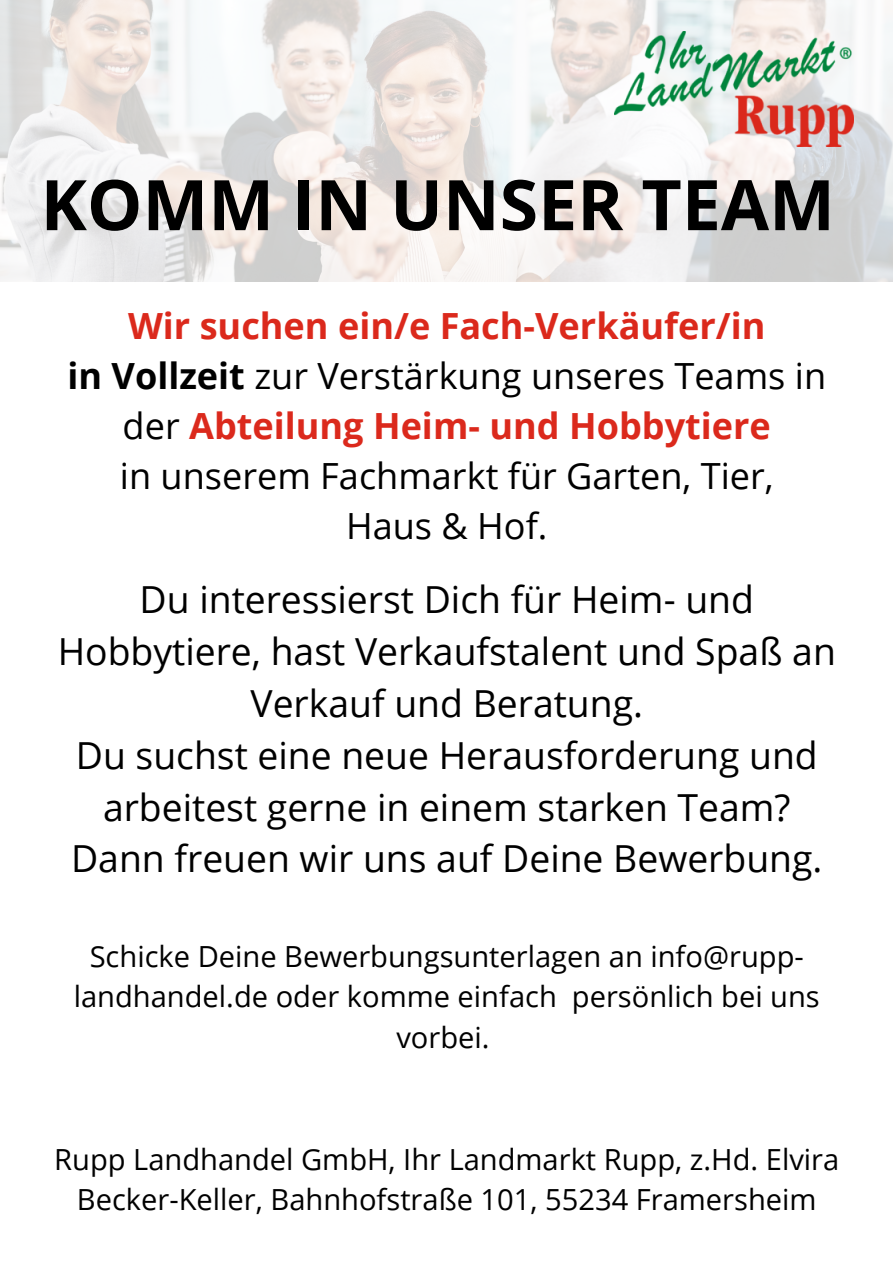
<style>
.page{position:relative;width:893px;height:1263px;background:#fff}
.page>*{position:absolute;margin:0;border:0;box-sizing:border-box;transform-origin:0 0}
.t1{font:700 69.75px "Open Sans";color:#000}
.t2{font:37.28px/51.8px "Open Sans";color:#000;text-align:center}
.t3{font:36.08px/50.1px "Open Sans";color:#000;text-align:center}
.t4{font:700 36.08px "Open Sans";color:#db291c}
.t5{font:29.1px/40.5px "Open Sans";color:#000;text-align:center}
.s1{font-weight:700}
.s2{font-weight:700;color:#db291c}
</style>
<div class="page">
<img style="left:0;top:0;width:893px;height:281px">
<img style="left:614px;top:32px;width:239px;height:115px">
<p class="t1" style="left:41px;top:156px;width:795px">KOMM IN UNSER TEAM</p>
<p class="t4" style="left:128px;top:300px;width:639px">Wir suchen ein/e Fach-Verkäufer/in</p>
<p class="t3" style="left:67px;top:350px;width:760px"><span class="s1">in Vollzeit</span> zur Verstärkung unseres Teams in der <span class="s2">Abteilung Heim- und Hobbytiere</span></p>
<p class="t3" style="left:120px;top:450px;width:655px">in unserem Fachmarkt für Garten, Tier,</p>
<p class="t3" style="left:346px;top:500px;width:203px">Haus &amp; Hof.</p>
<p class="t2" style="left:58px;top:573px;width:779px">Du interessierst Dich für Heim- und<br>Hobbytiere, hast Verkaufstalent und Spaß an<br>Verkauf und Beratung.</p>
<p class="t2" style="left:76px;top:728px;width:743px">Du suchst eine neue Herausforderung und arbeitest gerne in einem starken Team?</p>
<p class="t2" style="left:71px;top:832px;width:753px">Dann freuen wir uns auf Deine Bewerbung.</p>
<p class="t5" style="left:74px;top:935px;width:747px">Schicke Deine Bewerbungsunterlagen an info@rupp&shy;landhandel.de oder komme einfach persönlich bei uns vorbei.</p>
<p class="t5" style="left:54px;top:1138px;width:786px">Rupp Landhandel GmbH, Ihr Landmarkt Rupp, z.Hd. Elvira<br>Becker-Keller, Bahnhofstraße 101, 55234 Framersheim</p>
</div>
